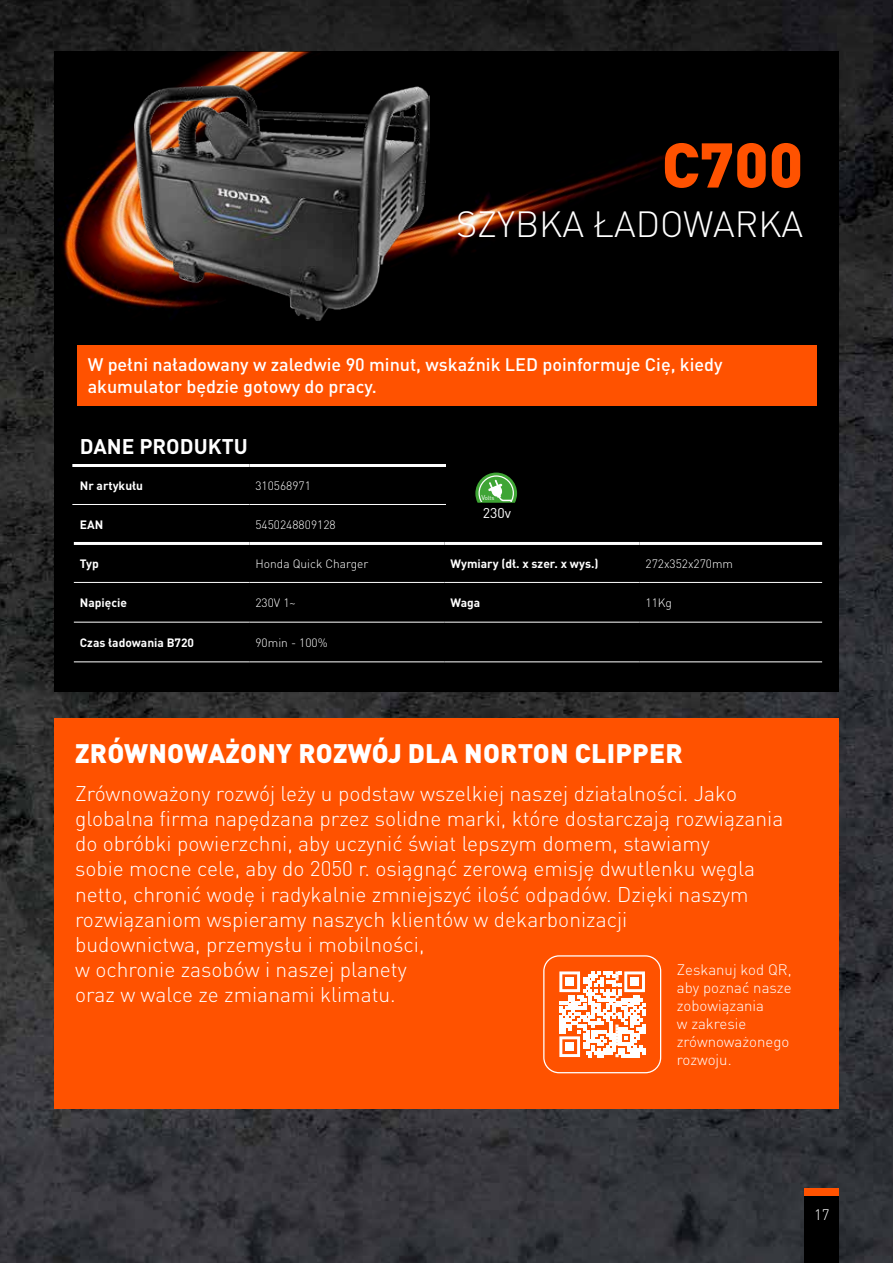
<style>
.page{position:relative;width:893px;height:1263px;background:#fff}
.page>*{position:absolute;margin:0;border:0;box-sizing:border-box;transform-origin:0 0}
.t1{font:900 62.1px "DIN Pro";color:#ff5200}
.t2{font:300 36px "DIN Pro";color:#fff}
.t3{font:900 26.4px "DIN Pro";letter-spacing:.01em;color:#fff}
.t4{font:300 21px/25.2px "DIN Pro";color:#fff}
.t5{font:700 21px "DIN Pro";color:#fff}
.t6{font:500 18px/21.6px "DIN Pro";color:#fff}
.t7{font:300 15px/18px "DIN Pro";color:#fff}
.t8{font:14.1px "DIN Pro";color:#fff}
.t9{font:300 12px "DIN Pro";color:#fff}
.t10{font:700 12px "DIN Pro";color:#fff}
.t11{font:6px "DIN Pro";color:#fff}
.s1{font-size:7.05px}
</style>
<div class="page">
<img style="left:0;top:0;width:893px;height:1263px">
<div style="left:805px;top:1196px;width:34px;height:67px;background:#000"></div>
<div style="left:805px;top:1188px;width:34px;height:8px;background:#ff5200"></div>
<div style="left:54px;top:719px;width:785px;height:390px;background:#ff5200"></div>
<div style="left:543px;top:955px;width:118px;height:118px;border:1px solid #fff;border-radius:15px"></div>
<div style="left:54px;top:52px;width:785px;height:273px;background:#000"></div>
<img style="left:58px;top:52px;width:621px;height:255px">
<img style="left:135px;top:85px;width:294px;height:236px">
<div style="left:54px;top:325px;width:785px;height:367px;background:#000"></div>
<hr style="left:74px;top:582px;width:175px;height:1px;background:#fff">
<hr style="left:444px;top:582px;width:195px;height:1px;background:#fff">
<hr style="left:639px;top:582px;width:183px;height:1px;background:#fff">
<hr style="left:74px;top:622px;width:175px;height:1px;background:#fff">
<hr style="left:249px;top:622px;width:195px;height:1px;background:#fff">
<hr style="left:444px;top:622px;width:195px;height:1px;background:#fff">
<hr style="left:639px;top:622px;width:183px;height:1px;background:#fff">
<hr style="left:74px;top:661px;width:175px;height:1px;background:#fff">
<hr style="left:249px;top:661px;width:195px;height:1px;background:#fff">
<hr style="left:444px;top:661px;width:195px;height:1px;background:#fff">
<hr style="left:639px;top:661px;width:183px;height:1px;background:#fff">
<hr style="left:72px;top:464px;width:177px;height:3px;background:#fff">
<hr style="left:249px;top:464px;width:197px;height:3px;background:#fff">
<hr style="left:72px;top:504px;width:177px;height:1px;background:#fff">
<hr style="left:249px;top:504px;width:197px;height:1px;background:#fff">
<hr style="left:74px;top:542px;width:175px;height:3px;background:#fff">
<hr style="left:249px;top:542px;width:195px;height:3px;background:#fff">
<hr style="left:444px;top:542px;width:195px;height:3px;background:#fff">
<hr style="left:639px;top:542px;width:183px;height:3px;background:#fff">
<hr style="left:249px;top:582px;width:195px;height:1px;background:#fff">
<div style="left:77px;top:345px;width:739px;height:61px;background:#ff5200"></div>
<svg style="left:475px;top:473px;width:42px;height:30px"></svg>
<svg style="left:559px;top:971px;width:86px;height:86px"></svg>
<div style="left:565px;top:977px;width:9px;height:9px;background:#fff"></div>
<div style="left:630px;top:977px;width:9px;height:9px;background:#fff"></div>
<div style="left:565px;top:1042px;width:9px;height:9px;background:#fff"></div>
<h1 class="t1" style="left:662px;top:123px;width:143px">C700</h1>
<h2 class="t2" style="left:456px;top:199px;width:349px">SZYBKA ŁADOWARKA</h2>
<p class="t6" style="left:88px;top:353px;width:636px">W pełni naładowany w zaledwie 90 minut, wskaźnik LED poinformuje Cię, kiedy akumulator będzie gotowy do pracy.</p>
<p class="t5" style="left:80px;top:432px;width:169px">DANE PRODUKTU</p>
<p class="t10" style="left:80px;top:477px;width:65px">Nr artykułu</p>
<p class="t9" style="left:255px;top:477px;width:57px">310568971</p>
<p class="t10" style="left:80px;top:516px;width:25px">EAN</p>
<p class="t9" style="left:255px;top:516px;width:82px">5450248809128</p>
<p class="t10" style="left:80px;top:555px;width:21px">Typ</p>
<p class="t9" style="left:255px;top:555px;width:114px">Honda Quick Charger</p>
<p class="t10" style="left:450px;top:555px;width:149px">Wymiary (dł. x szer. x wys.)</p>
<p class="t9" style="left:645px;top:555px;width:89px">272x352x270mm</p>
<p class="t10" style="left:80px;top:594px;width:49px">Napięcie</p>
<p class="t9" style="left:255px;top:594px;width:42px">230V 1~</p>
<p class="t10" style="left:450px;top:594px;width:31px">Waga</p>
<p class="t9" style="left:645px;top:594px;width:28px">11Kg</p>
<p class="t10" style="left:80px;top:634px;width:116px">Czas ładowania B720</p>
<p class="t9" style="left:255px;top:634px;width:74px">90min - 100%</p>
<p class="t11" style="left:482px;top:493px;width:14px"><span class="s1">V</span>olts</p>
<p class="t8" style="left:483px;top:503px;width:30px">230v</p>
<p class="t3" style="left:75px;top:736px;width:609px">ZRÓWNOWAŻONY ROZWÓJ DLA NORTON CLIPPER</p>
<p class="t4" style="left:75px;top:780px;width:710px">Zrównoważony rozwój leży u podstaw wszelkiej naszej działalności. Jako globalna firma napędzana przez solidne marki, które dostarczają rozwiązania do obróbki powierzchni, aby uczynić świat lepszym domem, stawiamy<br>sobie mocne cele, aby do 2050 r. osiągnąć zerową emisję dwutlenku węgla netto, chronić wodę i radykalnie zmniejszyć ilość odpadów. Dzięki naszym rozwiązaniom wspieramy naszych klientów w dekarbonizacji<br>budownictwa, przemysłu i mobilności,<br>w ochronie zasobów i naszej planety<br>oraz w walce ze zmianami klimatu.</p>
<p class="t7" style="left:677px;top:960px;width:116px">Zeskanuj kod QR, aby poznać nasze zobowiązania<br>w zakresie zrównoważonego rozwoju.</p>
<p class="t7" style="left:814px;top:1205px;width:17px">17</p>
</div>
